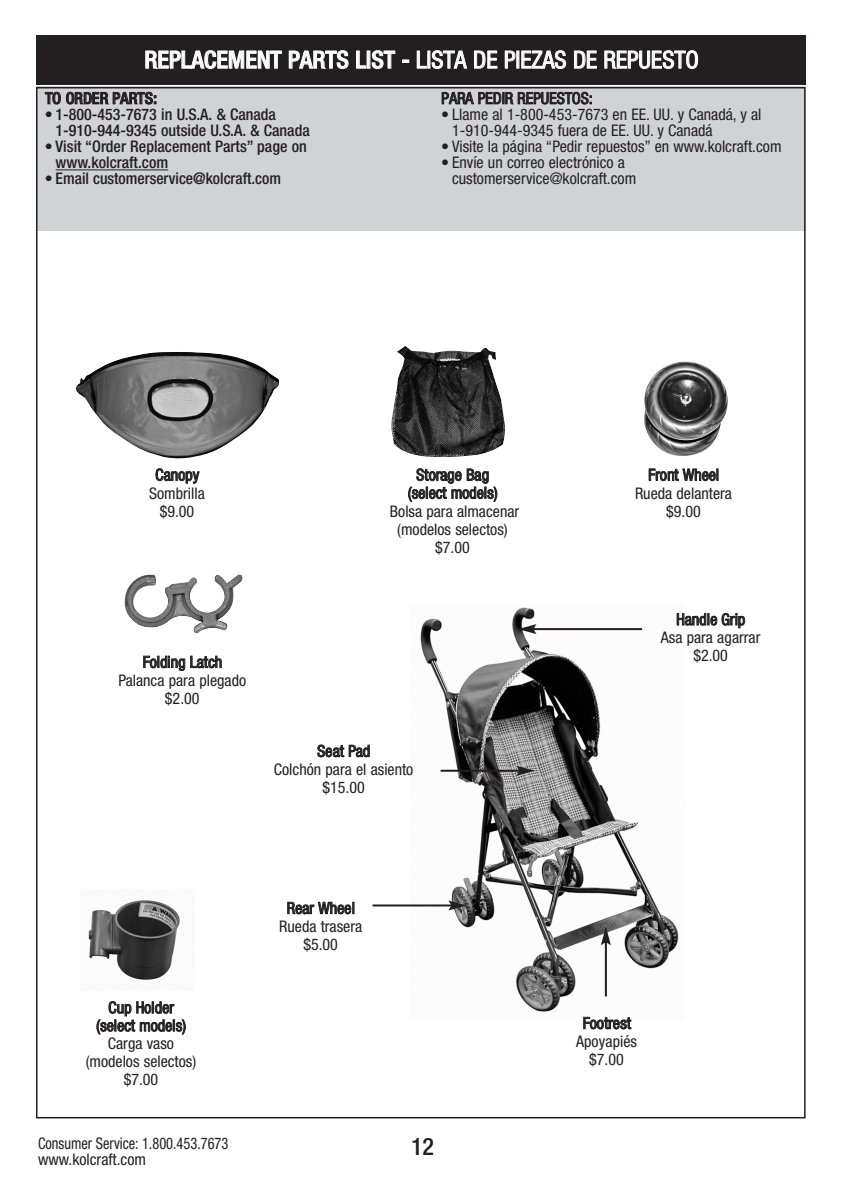
<style>
.page{position:relative;width:842px;height:1191px;background:#fff}
.page>*{position:absolute;margin:0;border:0;box-sizing:border-box;transform-origin:0 0}
.t1{font:condensed 24px "Helvetica Neue";color:#fff}
.t2{font:500 condensed 24px "Helvetica Neue";color:#231f20}
.t3{font:condensed 16px/18px "Helvetica Neue";color:#231f20;text-align:center}
.t4{font:500 condensed 16px/16px "Helvetica Neue";color:#231f20}
.t5{font:condensed 16px "Helvetica Neue";color:#231f20;scale:.9 1}
.s1{font-weight:500}
</style>
<div class="page">
<img style="left:76px;top:352px;width:203px;height:107px">
<img style="left:644px;top:361px;width:84px;height:95px">
<img style="left:391px;top:346px;width:114px;height:111px">
<img style="left:124px;top:574px;width:119px;height:59px">
<img style="left:410px;top:607px;width:269px;height:405px">
<hr style="left:441px;top:769px;width:79px;height:2px;background:#231f20">
<svg style="left:516px;top:765px;width:19px;height:10px"></svg>
<hr style="left:533px;top:628px;width:109px;height:2px;background:#231f20">
<svg style="left:518px;top:624px;width:18px;height:10px"></svg>
<hr style="left:605px;top:941px;width:2px;height:55px;background:#231f20">
<svg style="left:601px;top:926px;width:10px;height:19px"></svg>
<img style="left:88px;top:900px;width:92px;height:80px">
<hr style="left:373px;top:904px;width:79px;height:2px;background:#231f20">
<svg style="left:448px;top:900px;width:19px;height:10px"></svg>
<div style="left:36px;top:87px;width:770px;height:144px;background:#d1d2d4"></div>
<hr style="left:56px;top:169px;width:112px;height:1px;background:#231f20">
<div style="left:36px;top:35px;width:770px;height:50px;background:#231f20"></div>
<h1 class="t1" style="left:144px;top:51px;width:556px"><span class="s1">REPLACEMENT PARTS LIST -</span> LISTA DE PIEZAS DE REPUESTO</h1>
<p class="t3" style="left:441px;top:91px;width:153px">PARA PEDIR REPUESTOS:</p>
<p class="t3" style="left:452px;top:108px;width:311px;line-height:16px;text-align:left;text-indent:-11px">• Llame al 1-800-453-7673 en EE. UU. y Canadá, y al<br>1-910-944-9345 fuera de EE. UU. y Canadá</p>
<p class="t3" style="left:441px;top:139px;width:342px">• Visite la página “Pedir repuestos” en www.kolcraft.com</p>
<p class="t3" style="left:452px;top:156px;width:186px;line-height:16px;text-align:left;text-indent:-11px">• Envíe un correo electrónico a customerservice@kolcraft.com</p>
<p class="t4" style="left:45px;top:92px;width:113px">TO ORDER PARTS:</p>
<p class="t4" style="left:56px;top:108px;width:256px;text-indent:-11px">• 1-800-453-7673 in U.S.A. &amp; Canada<br>1-910-944-9345 outside U.S.A. &amp; Canada</p>
<p class="t4" style="left:56px;top:140px;width:253px;text-indent:-11px">• Visit “Order Replacement Parts” page on www.kolcraft.com</p>
<p class="t4" style="left:45px;top:172px;width:238px">• Email customerservice@kolcraft.com</p>
<p class="t3" style="left:149px;top:467px;width:57px">Canopy<br>Sombrilla $9.00</p>
<p class="t3" style="left:635px;top:467px;width:98px">Front Wheel<br>Rueda delantera $9.00</p>
<p class="t3" style="left:390px;top:467px;width:131px">Storage Bag<br>(select models)<br>Bolsa para almacenar (modelos selectos) $7.00</p>
<p class="t3" style="left:118px;top:654px;width:129px">Folding Latch<br>Palanca para plegado $2.00</p>
<p class="t3" style="left:274px;top:743px;width:141px">Seat Pad<br>Colchón para el asiento $15.00</p>
<p class="t3" style="left:86px;top:1000px;width:112px">Cup Holder<br>(select models)<br>Carga vaso (modelos selectos) $7.00</p>
<p class="t3" style="left:279px;top:900px;width:84px">Rear Wheel<br>Rueda trasera $5.00</p>
<p class="t5" style="left:38px;top:1138px;width:213px">Consumer Service: 1.800.453.7673</p>
<h1 class="t2" style="left:411px;top:1138px;width:25px">12</h1>
<p class="t3" style="left:38px;top:1152px;width:110px">www.kolcraft.com</p>
<p class="t3" style="left:661px;top:611px;width:101px">Handle Grip<br>Asa para agarrar $2.00</p>
<p class="t3" style="left:576px;top:1015px;width:63px">Footrest<br>Apoyapiés $7.00</p>
</div>
